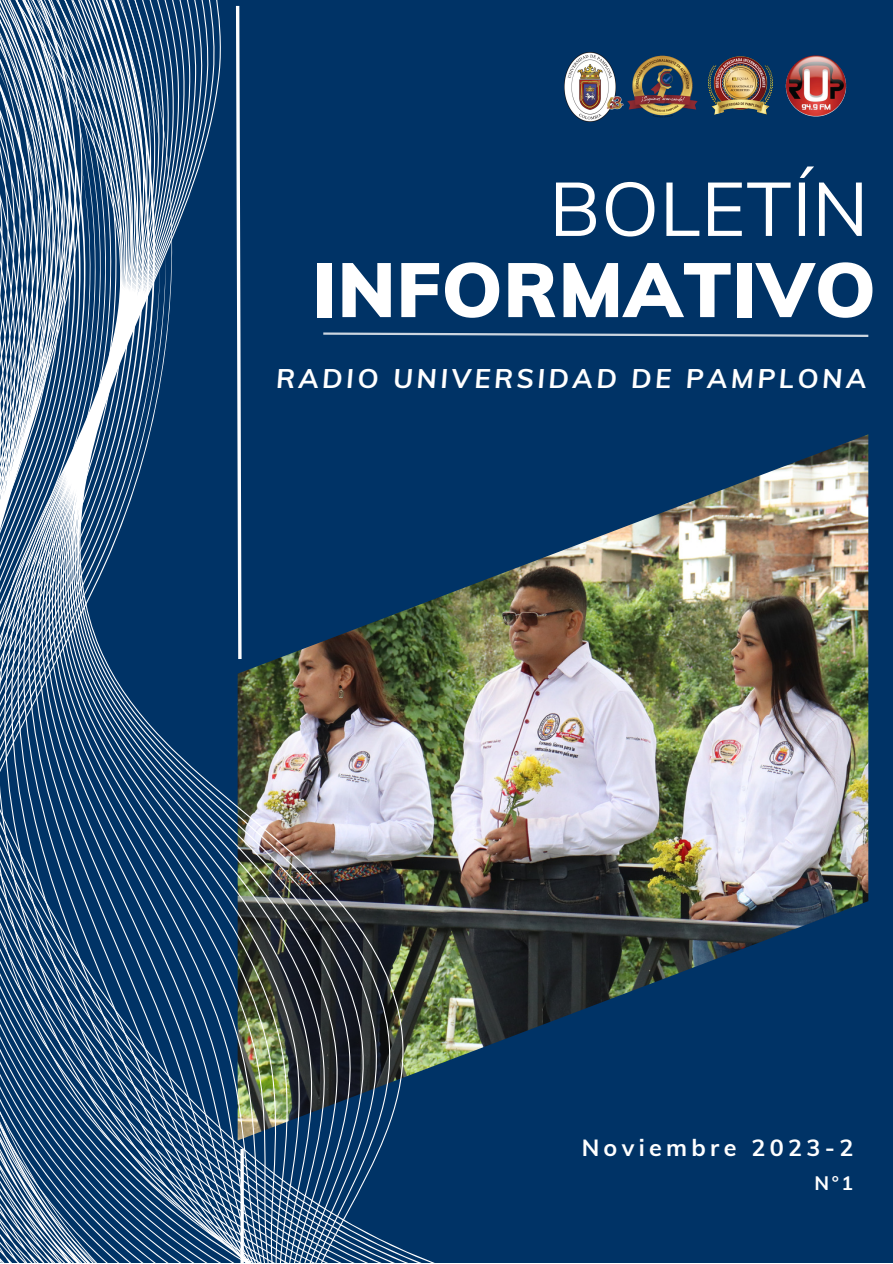
<style>
.page{position:relative;width:893px;height:1264px;background:#fff}
.page>*{position:absolute;margin:0;border:0;box-sizing:border-box;transform-origin:0 0}
.t1{font:900 75.9px "Muli";letter-spacing:.01em;color:#fff}
.t2{font:75px "Muli";letter-spacing:.01em;color:#fff}
.t3{font:italic 700 27px "Muli";letter-spacing:.13em;color:#fff}
.t4{font:700 23.4px "Muli";letter-spacing:.185em;color:#fff}
.t5{font:700 19.5px "Muli";color:#fff}
</style>
<div class="page">
<img style="left:0;top:0;width:892px;height:1262px">
<p class="t2" style="left:549px;top:160px;width:320px">BOLETÍN</p>
<p class="t1" style="left:313px;top:241px;width:564px">INFORMATIVO</p>
<p class="t3" style="left:276px;top:361px;width:591px">RADIO UNIVERSIDAD DE PAMPLONA</p>
<p class="t4" style="left:581px;top:1132px;width:273px">Noviembre 2023-2</p>
<p class="t5" style="left:814px;top:1170px;width:40px">N°1</p>
</div>
